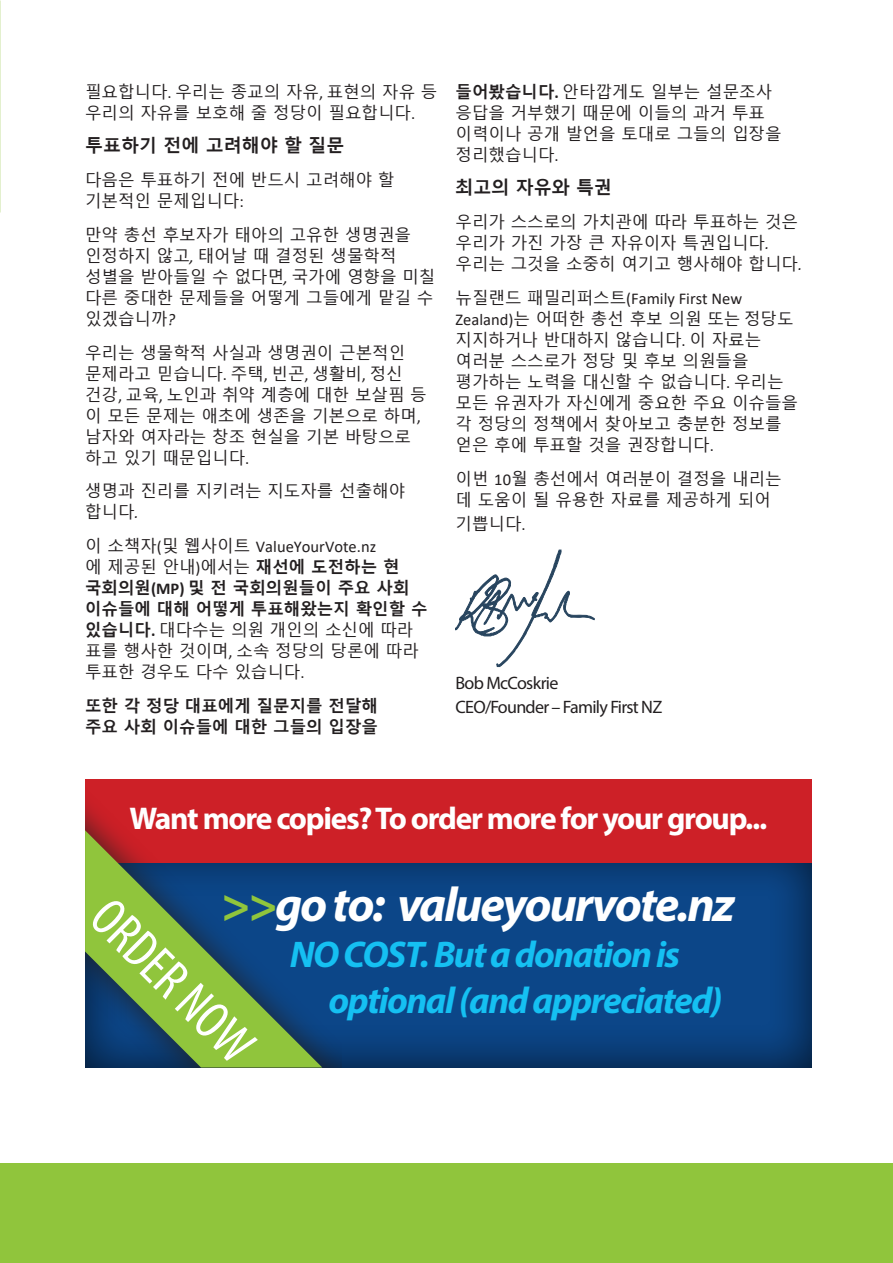
<style>
.page{position:relative;width:893px;height:1263px;background:#fff}
.page>*{position:absolute;margin:0;border:0;box-sizing:border-box;transform-origin:0 0}
.t1{font:condensed 54.45px "Myriad Pro";color:#fff}
.Body_Copy{font:italic 700 48.75px "Myriad Pro";letter-spacing:-.04em;color:#fff}
.Body_Copy-2{font:italic 700 37.2px "Myriad Pro";letter-spacing:-.04em;color:#15c0f2}
.Body_Copy-3{font:700 31.5px "Myriad Pro";letter-spacing:-.04em;color:#fff}
.Body_Copy-4{font:18px "Myriad Pro";letter-spacing:-.04em;color:#231f20}
.표준{font:700 18px "Malgun Gothic";color:#231f20}
.표준-2{font:16.5px/21px "Malgun Gothic";color:#231f20}
.표준-3{font:700 16.5px/21px "Malgun Gothic";color:#231f20}
.s1{font-family:"Calibri"}
.s2{font-family:"Calibri";font-style:italic}
.s3{font-weight:700}
.s4{font-family:"Calibri";font-weight:700}
.s5{color:#90c53c}
</style>
<div class="page">
<div style="left:0;top:1163px;width:893px;height:100px;background:#90c53c"></div>
<svg style="left:455px;top:549px;width:140px;height:118px"></svg>
<div style="left:85px;top:850px;width:727px;height:218px;background:#231f20;opacity:.75"></div>
<div style="left:85px;top:779px;width:727px;height:83px;background:#cd2027"></div>
<div style="left:85px;top:779px;width:256px;height:288px;background:#231f20;opacity:.75"></div>
<svg style="left:85px;top:830px;width:237px;height:237px"></svg>
<p class="표준-2" style="left:85px;top:81px;width:354px">필요합니다<span class="s1">.</span> 우리는 종교의 자유<span class="s1">,</span> 표현의 자유 등 우리의 자유를 보호해 줄 정당이 필요합니다<span class="s1">.</span></p>
<p class="표준" style="left:85px;top:135px;width:261px">투표하기 전에 고려해야 할 질문</p>
<p class="표준-2" style="left:85px;top:170px;width:311px">다음은 투표하기 전에 반드시 고려해야 할 기본적인 문제입니다<span class="s1">:</span></p>
<p class="표준-2" style="left:85px;top:225px;width:352px">만약 총선 후보자가 태아의 고유한 생명권을 인정하지 않고<span class="s2">,</span> 태어날 때 결정된 생물학적 성별을 받아들일 수 없다면<span class="s2">,</span> 국가에 영향을 미칠 다른 중대한 문제들을 어떻게 그들에게 맡길 수 있겠습니까<span class="s2">?</span></p>
<p class="표준-2" style="left:85px;top:342px;width:343px">우리는 생물학적 사실과 생명권이 근본적인 문제라고 믿습니다<span class="s1">.</span> 주택<span class="s1">,</span> 빈곤<span class="s1">,</span> 생활비<span class="s1">,</span> 정신 건강<span class="s1">,</span> 교육<span class="s1">,</span> 노인과 취약 계층에 대한 보살핌 등 이 모든 문제는 애초에 생존을 기본으로 하며<span class="s1">, </span>남자와 여자라는 창조 현실을 기본 바탕으로 하고 있기 때문입니다<span class="s1">.</span></p>
<p class="표준-2" style="left:85px;top:481px;width:322px">생명과 진리를 지키려는 지도자를 선출해야 합니다<span class="s2">.</span></p>
<p class="표준-2" style="left:85px;top:536px;width:344px">이 소책자<span class="s1">(</span>및 웹사이트 <span class="s1">ValueYourVote.nz<br></span>에 제공된 안내<span class="s1">)</span>에서는 <span class="s3">재선에 도전하는 현 국회의원</span><span class="s4">(MP)</span> <span class="s3">및 전 국회의원들이 주요 사회 이슈들에 대해 어떻게 투표해왔는지 확인할 수 있습니다</span><span class="s4">.</span> 대다수는 의원 개인의 소신에 따라 표를 행사한 것이며<span class="s1">,</span> 소속 정당의 당론에 따라 투표한 경우도 다수 있습니다<span class="s1">.</span></p>
<p class="표준-3" style="left:85px;top:696px;width:295px">또한 각 정당 대표에게 질문지를 전달해 주요 사회 이슈들에 대한 그들의 입장을</p>
<p class="표준-2" style="left:455px;top:82px;width:328px"><span class="s3">들어봤습니다</span><span class="s4">.</span> 안타깝게도 일부는 설문조사 응답을 거부했기 때문에 이들의 과거 투표 이력이나 공개 발언을 토대로 그들의 입장을 정리했습니다<span class="s1">.</span></p>
<p class="표준" style="left:455px;top:177px;width:158px">최고의 자유와 특권</p>
<p class="표준-2" style="left:455px;top:212px;width:348px">우리가 스스로의 가치관에 따라 투표하는 것은 우리가 가진 가장 큰 자유이자 특권입니다<span class="s2">. </span>우리는 그것을 소중히 여기고 행사해야 합니다<span class="s2">.</span></p>
<p class="표준-2" style="left:455px;top:288px;width:344px">뉴질랜드 패밀리퍼스트<span class="s1">(Family First New<br>Zealand)</span>는 어떠한 총선 후보 의원 또는 정당도 지지하거나 반대하지 않습니다<span class="s1">.</span> 이 자료는 여러분 스스로가 정당 및 후보 의원들을 평가하는 노력을 대신할 수 없습니다<span class="s1">.</span> 우리는 모든 유권자가 자신에게 중요한 주요 이슈들을 각 정당의 정책에서 찾아보고 충분한 정보를 얻은 후에 투표할 것을 권장합니다<span class="s1">.</span></p>
<p class="표준-2" style="left:455px;top:469px;width:328px">이번 <span class="s1">10</span>월 총선에서 여러분이 결정을 내리는 데 도움이 될 유용한 자료를 제공하게 되어</p>
<p class="표준-2" style="left:455px;top:514px;width:72px">기쁩니다<span class="s1">.</span></p>
<p class="Body_Copy-4" style="left:455px;top:671px;width:104px">Bob McCoskrie</p>
<p class="Body_Copy-4" style="left:455px;top:696px;width:208px">CEO/Founder – Family First NZ</p>
<p class="Body_Copy-3" style="left:129px;top:798px;width:639px">Want more copies? To order more for your group...</p>
<p class="Body_Copy" style="left:221px;top:873px;width:515px"><span class="s5">&gt;&gt;</span>go to: valueyourvote.nz</p>
<p class="Body_Copy-2" style="left:290px;top:930px;width:392px">NO COST. But a donation is</p>
<p class="Body_Copy-2" style="left:329px;top:976px;width:395px">optional (and appreciated)</p>
<p class="t1" style="left:123px;top:885px;width:207px;rotate:45deg">ORDER NOW</p>
</div>
